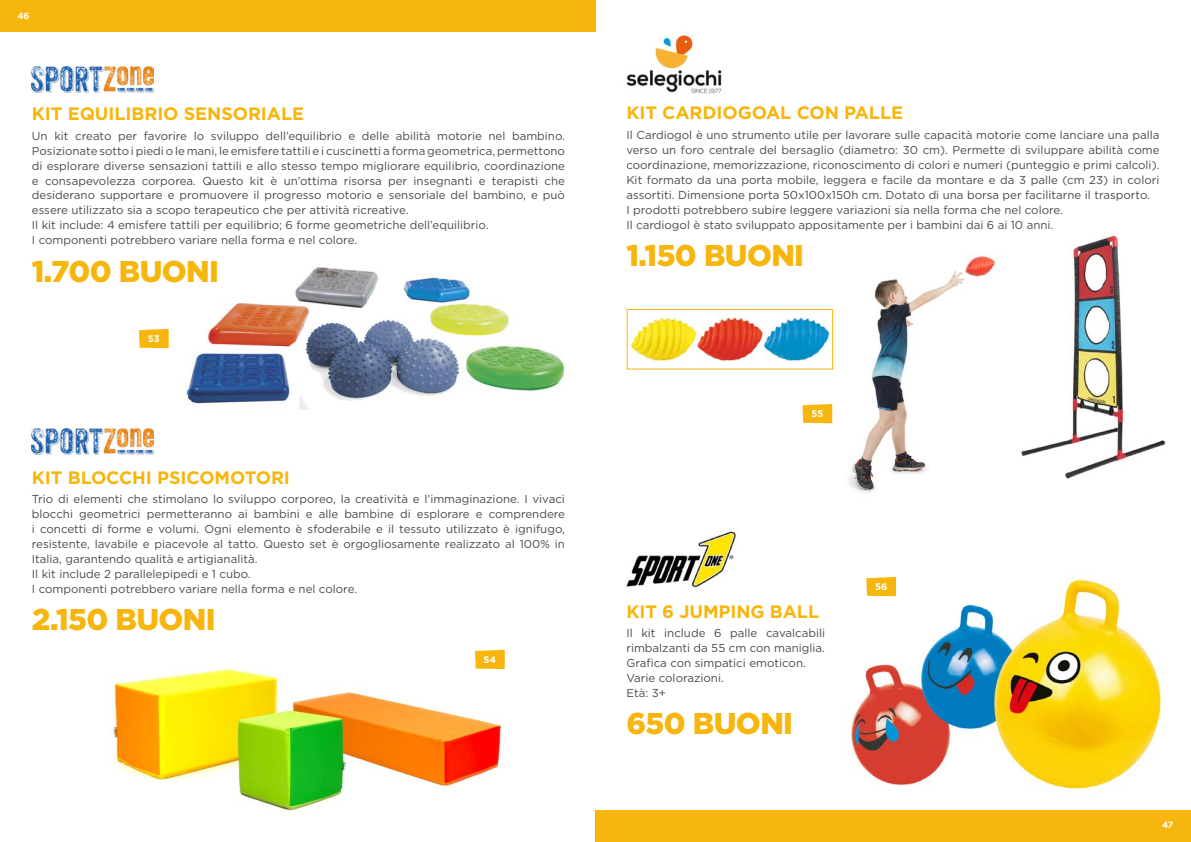
<style>
.page{position:relative;width:1191px;height:842px;background:#fff}
.page>*{position:absolute;margin:0;border:0;box-sizing:border-box;transform-origin:0 0}
.t1{font:900 30px "Gotham";letter-spacing:-.02em;color:#f7b60d}
.t2{font:700 18px "Gotham";letter-spacing:-.005em;color:#f7b60d}
.t3{font:11.5px/15px "Gotham";color:#4a4a49}
.t4{font:700 9.5px "Gotham";letter-spacing:-.005em;color:#fff}
.t5{font:700 9px "Gotham";color:#fff}
</style>
<div class="page">
<img style="left:109px;top:649px;width:396px;height:162px">
<img style="left:836px;top:576px;width:343px;height:235px">
<img style="left:626px;top:35px;width:96px;height:59px">
<img style="left:849px;top:235px;width:316px;height:258px">
<img style="left:162px;top:267px;width:403px;height:143px">
<svg style="left:139px;top:329px;width:30px;height:19px"></svg>
<svg style="left:802px;top:404px;width:30px;height:19px"></svg>
<svg style="left:475px;top:650px;width:30px;height:19px"></svg>
<svg style="left:866px;top:577px;width:30px;height:19px"></svg>
<div style="left:0;top:0;width:595px;height:31px;background:#f7b60d"></div>
<div style="left:595px;top:811px;width:596px;height:31px;background:#f7b60d"></div>
<img style="left:31px;top:67px;width:123px;height:26px">
<img style="left:31px;top:428px;width:123px;height:26px">
<img style="left:630px;top:315px;width:199px;height:47px">
<div style="left:626px;top:309px;width:207px;height:61px;border:1px solid #f7b60d"></div>
<img style="left:626px;top:531px;width:111px;height:57px">
<p class="t5" style="left:17px;top:10px;width:14px">46</p>
<h2 class="t2" style="left:32px;top:102px;width:274px">KIT EQUILIBRIO SENSORIALE</h2>
<p class="t3" style="left:32px;top:128px;width:534px">Un kit creato per favorire lo sviluppo dell’equilibrio e delle abilità motorie nel bambino.<br>Posizionate sotto i piedi o le mani, le emisfere tattili e i cuscinetti a forma geometrica, permettono di esplorare diverse sensazioni tattili e allo stesso tempo migliorare equilibrio, coordinazione e consapevolezza corporea. Questo kit è un’ottima risorsa per insegnanti e terapisti che desiderano supportare e promuovere il progresso motorio e sensoriale del bambino, e può essere utilizzato sia a scopo terapeutico che per attività ricreative.<br>Il kit include: 4 emisfere tattili per equilibrio; 6 forme geometriche dell’equilibrio.<br>I componenti potrebbero variare nella forma e nel colore.</p>
<h1 class="t1" style="left:32px;top:250px;width:188px">1.700 BUONI</h1>
<p class="t4" style="left:148px;top:333px;width:13px">53</p>
<h2 class="t2" style="left:626px;top:101px;width:278px">KIT CARDIOGOAL CON PALLE</h2>
<p class="t3" style="left:626px;top:127px;width:534px">Il Cardiogol è uno strumento utile per lavorare sulle capacità motorie come lanciare una palla verso un foro centrale del bersaglio (diametro: 30 cm). Permette di sviluppare abilità come coordinazione, memorizzazione, riconoscimento di colori e numeri (punteggio e primi calcoli).<br>Kit formato da una porta mobile, leggera e facile da montare e da 3 palle (cm 23) in colori assortiti. Dimensione porta 50x100x150h cm. Dotato di una borsa per facilitarne il trasporto.<br>I prodotti potrebbero subire leggere variazioni sia nella forma che nel colore.<br>Il cardiogol è stato sviluppato appositamente per i bambini dai 6 ai 10 anni.</p>
<h1 class="t1" style="left:626px;top:234px;width:179px">1.150 BUONI</h1>
<p class="t4" style="left:811px;top:408px;width:13px">55</p>
<h2 class="t2" style="left:32px;top:465px;width:260px">KIT BLOCCHI PSICOMOTORI</h2>
<p class="t3" style="left:32px;top:491px;width:534px">Trio di elementi che stimolano lo sviluppo corporeo, la creatività e l’immaginazione. I vivaci blocchi geometrici permetteranno ai bambini e alle bambine di esplorare e comprendere i concetti di forme e volumi. Ogni elemento è sfoderabile e il tessuto utilizzato è ignifugo, resistente, lavabile e piacevole al tatto. Questo set è orgogliosamente realizzato al 100% in Italia, garantendo qualità e artigianalità.<br>Il kit include 2 parallelepipedi e 1 cubo.<br>I componenti potrebbero variare nella forma e nel colore.</p>
<h1 class="t1" style="left:32px;top:599px;width:185px">2.150 BUONI</h1>
<h2 class="t2" style="left:626px;top:599px;width:194px">KIT 6 JUMPING BALL</h2>
<p class="t3" style="left:626px;top:625px;width:200px">Il kit include 6 palle cavalcabili rimbalzanti da 55 cm con maniglia.<br>Grafica con simpatici emoticon.<br>Varie colorazioni.<br>Età: 3+</p>
<h1 class="t1" style="left:626px;top:703px;width:168px">650 BUONI</h1>
<p class="t4" style="left:483px;top:653px;width:14px">54</p>
<p class="t4" style="left:875px;top:581px;width:14px">56</p>
<p class="t5" style="left:1162px;top:819px;width:13px">47</p>
</div>
